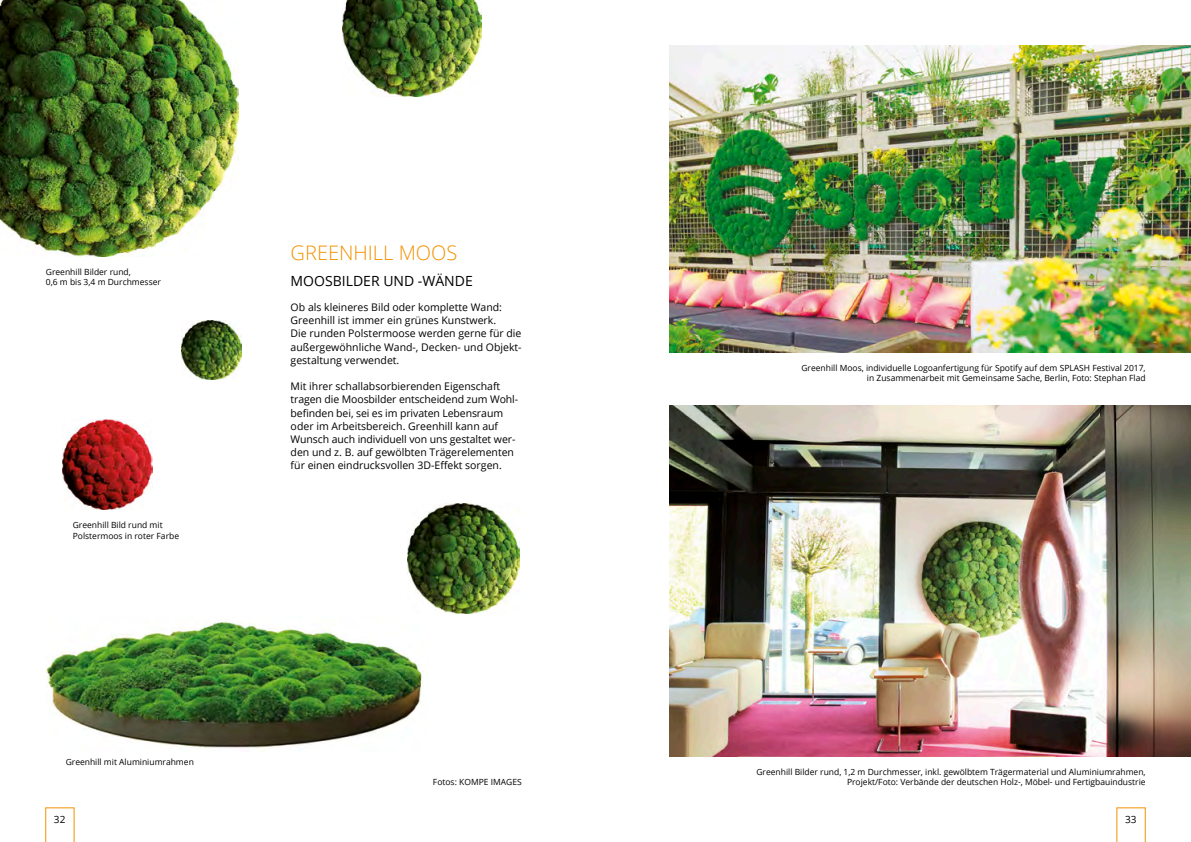
<style>
.page{position:relative;width:1191px;height:842px;background:#fff}
.page>*{position:absolute;margin:0;border:0;box-sizing:border-box;transform-origin:0 0}
.t1{font:300 20px "Open Sans";color:#f39200}
.t2{font:14px "Open Sans";color:#000}
.t3{font:10.5px/13.2px "Open Sans";color:#000}
.t4{font:10px "Open Sans";color:#000}
.t5{font:8.5px/10.2px "Open Sans";color:#000;text-align:right}
</style>
<div class="page">
<img style="left:669px;top:405px;width:522px;height:352px">
<img style="left:669px;top:45px;width:522px;height:308px">
<img style="left:0;top:0;width:238px;height:256px">
<img style="left:63px;top:420px;width:89px;height:90px">
<img style="left:181px;top:321px;width:60px;height:59px">
<img style="left:342px;top:0;width:140px;height:97px">
<img style="left:46px;top:622px;width:377px;height:127px">
<img style="left:408px;top:503px;width:112px;height:110px">
<svg style="left:45px;top:807px;width:29px;height:35px"></svg>
<svg style="left:1116px;top:807px;width:29px;height:35px"></svg>
<p class="t5" style="left:46px;top:266px;width:117px;text-align:left">Greenhill Bilder rund,<br>0,6 m bis 3,4 m Durchmesser</p>
<p class="t5" style="left:73px;top:520px;width:108px;text-align:left">Greenhill Bild rund mit<br>Polstermoos in roter Farbe</p>
<p class="t5" style="left:66px;top:756px;width:130px">Greenhill mit Aluminiumrahmen</p>
<h1 class="t1" style="left:291px;top:239px;width:168px">GREENHILL MOOS</h1>
<h2 class="t2" style="left:291px;top:272px;width:184px">MOOSBILDER UND -WÄNDE</h2>
<p class="t3" style="left:291px;top:300px;width:232px">Ob als kleineres Bild oder komplette Wand:<br>Greenhill ist immer ein grünes Kunstwerk.<br>Die runden Polstermoose werden gerne für die außergewöhnliche Wand-, Decken- und Objekt&shy;gestaltung verwendet.</p>
<p class="t3" style="left:291px;top:379px;width:229px">Mit ihrer schallabsorbierenden Eigenschaft tragen die Moosbilder entscheidend zum Wohl&shy;befinden bei, sei es im privaten Lebensraum oder im Arbeitsbereich. Greenhill kann auf Wunsch auch individuell von uns gestaltet wer&shy;den und z. B. auf gewölbten Trägerelementen für einen eindrucksvollen 3D-Effekt sorgen.</p>
<p class="t5" style="left:433px;top:776px;width:90px">Fotos: KOMPE IMAGES</p>
<p class="t5" style="left:801px;top:362px;width:346px">Greenhill Moos, individuelle Logoanfertigung für Spotify auf dem SPLASH Festival 2017, in Zusammenarbeit mit Gemeinsame Sache, Berlin, Foto: Stephan Flad</p>
<p class="t5" style="left:756px;top:766px;width:391px">Greenhill Bilder rund, 1,2 m Durchmesser, inkl. gewölbtem Trägermaterial und Aluminiumrahmen,<br>Projekt/Foto: Verbände der deutschen Holz-, Möbel- und Fertigbauindustrie</p>
<p class="t4" style="left:54px;top:812px;width:13px">32</p>
<p class="t4" style="left:1125px;top:812px;width:13px">33</p>
</div>
